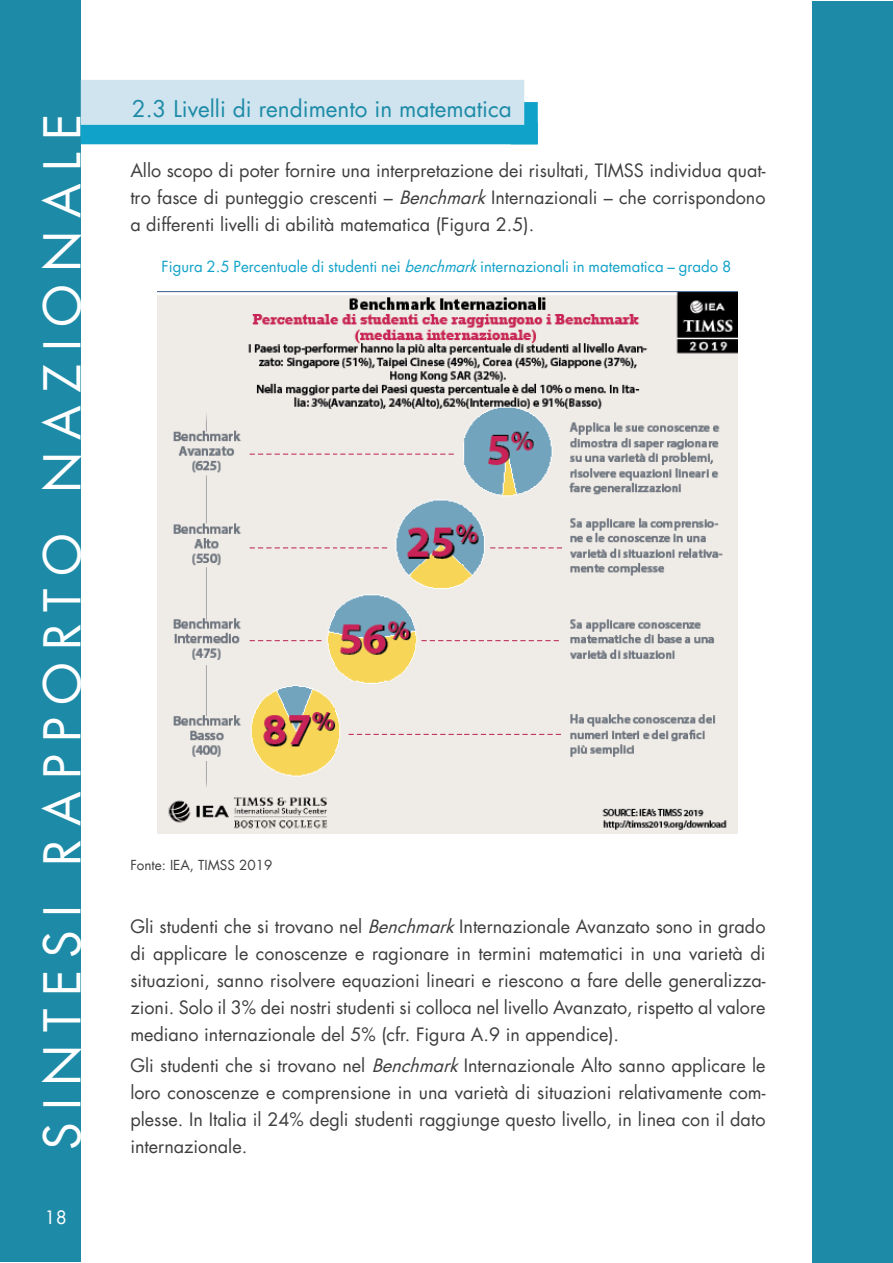
<style>
.page{position:relative;width:893px;height:1263px;background:#fff}
.page>*{position:absolute;margin:0;border:0;box-sizing:border-box;transform-origin:0 0}
.t1{font:49.5px "Futura Std";letter-spacing:.25em;color:#fff}
.Titoletti_laterali{font:22.5px "Futura Std";color:#1d8ba7}
.testo{font:18px/27px "Futura Std";color:#3e3e3f;text-align:justify}
.t2{font:18px "Futura Std";color:#fff}
.x_didascalia_figure{font:15px "Futura Std";color:#11a2c9}
.testo-2{font:13.5px "Futura Std";color:#3e3e3f}
.s1{font-style:italic}
</style>
<div class="page">
<div style="left:0;top:0;width:81px;height:1262px;background:#1d8ba7"></div>
<div style="left:812px;top:1px;width:81px;height:1262px;background:#1d8ba7"></div>
<div style="left:511px;top:102px;width:27px;height:42px;background:#11a2c9"></div>
<div style="left:81px;top:122px;width:457px;height:22px;background:#11a2c9"></div>
<div style="left:81px;top:80px;width:443px;height:45px;background:#cfe4ee"></div>
<img style="left:157px;top:291px;width:581px;height:542px">
<h1 class="t1" style="left:31px;top:1150px;width:1037px;rotate:-90deg">SINTESI RAPPORTO NAZIONALE</h1>
<p class="t2" style="left:45px;top:1206px;width:24px">18</p>
<p class="Titoletti_laterali" style="left:132px;top:95px;width:381px">2.3 Livelli di rendimento in matematica</p>
<p class="testo" style="left:130px;top:157px;width:637px">Allo scopo di poter fornire una interpretazione dei risultati, TIMSS individua quat&shy;tro fasce di punteggio crescenti – <span class="s1">Benchmark</span>Internazionali – che corrispondono a differenti livelli di abilità matematica (Figura 2.5).</p>
<p class="x_didascalia_figure" style="left:162px;top:257px;width:571px">Figura 2.5 Percentuale di studenti nei <span class="s1">benchmark</span>internazionali in matematica – grado 8</p>
<p class="testo-2" style="left:130px;top:857px;width:144px">Fonte: IEA, TIMSS 2019</p>
<p class="testo" style="left:130px;top:913px;width:637px">Gli studenti che si trovano nel <span class="s1">Benchmark</span>Internazionale Avanzato sono in grado di applicare le conoscenze e ragionare in termini matematici in una varietà di situazioni, sanno risolvere equazioni lineari e riescono a fare delle generalizza&shy;zioni. Solo il 3% dei nostri studenti si colloca nel livello Avanzato, rispetto al valore mediano internazionale del 5% (cfr. Figura A.9 in appendice).</p>
<p class="testo" style="left:130px;top:1052px;width:637px">Gli studenti che si trovano nel <span class="s1">Benchmark</span>Internazionale Alto sanno applicare le loro conoscenze e comprensione in una varietà di situazioni relativamente com&shy;plesse. In Italia il 24% degli studenti raggiunge questo livello, in linea con il dato internazionale.</p>
</div>
